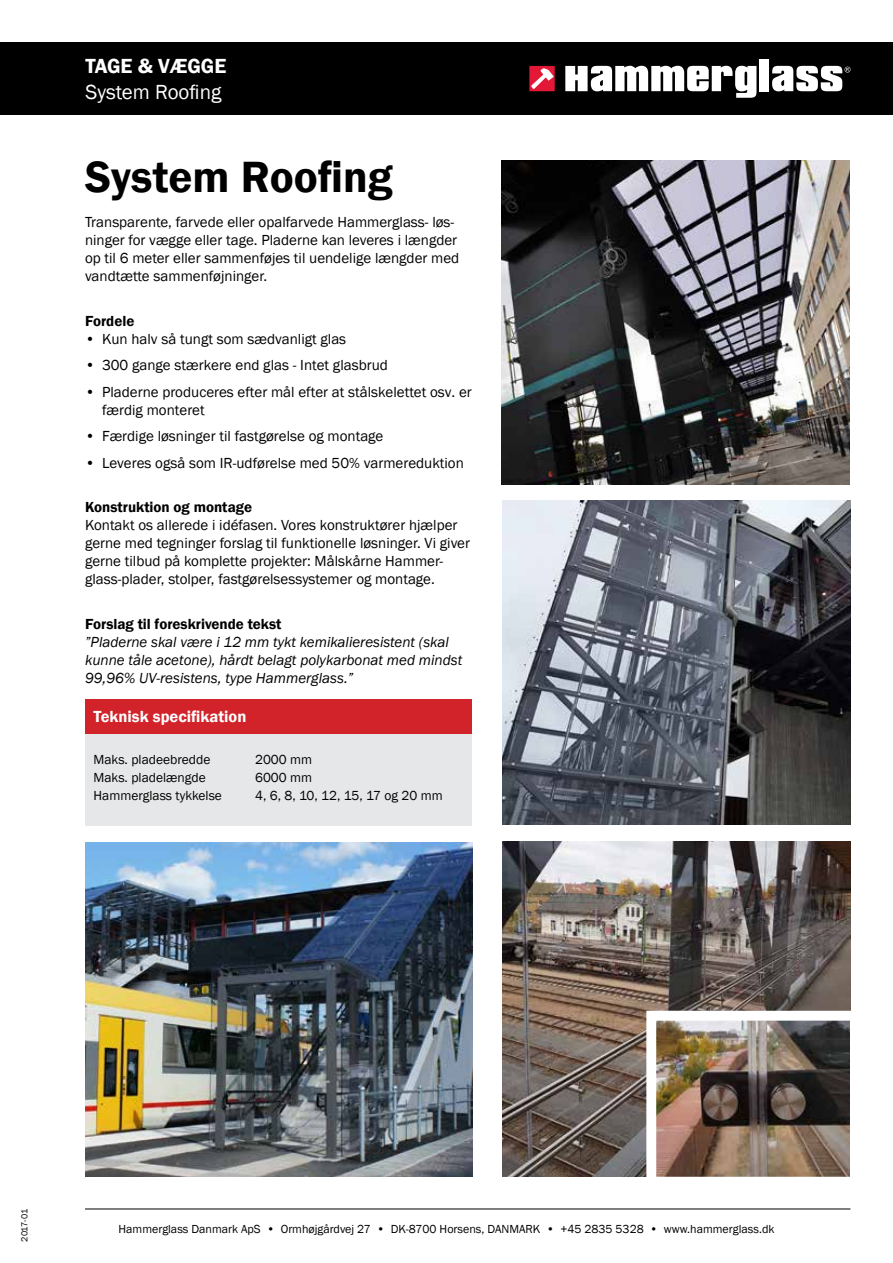
<style>
.page{position:relative;width:893px;height:1263px;background:#fff}
.page>*{position:absolute;margin:0;border:0;box-sizing:border-box;transform-origin:0 0}
.t1{font:600 45px "Franklin Gothic";color:#000}
.t2{font:21px "Franklin Gothic";color:#fff}
.t3{font:600 21px "Franklin Gothic";color:#fff}
.t4{font:600 16.5px "Franklin Gothic";color:#fff}
.t5{font:15px/18px "Franklin Gothic";color:#000}
.t6{font:italic 15px/18px "Franklin Gothic";color:#000}
.t7{font:600 15px "Franklin Gothic";color:#000}
.t8{font:13.5px "Franklin Gothic";color:#000}
.t9{font:12px "Franklin Gothic";color:#000}
.t10{font:9px "Franklin Gothic";letter-spacing:-.035em;color:#000}
</style>
<div class="page">
<div style="left:0;top:43px;width:893px;height:72px;background:#000"></div>
<div style="left:529px;top:66px;width:26px;height:25px;background:#e31837"></div>
<svg style="left:531px;top:68px;width:23px;height:21px"></svg>
<svg style="left:565px;top:66px;width:191px;height:32px"></svg>
<div style="left:760px;top:59px;width:9px;height:32px;background:#fff"></div>
<svg style="left:772px;top:66px;width:78px;height:25px"></svg>
<img style="left:502px;top:501px;width:348px;height:324px">
<img style="left:502px;top:841px;width:348px;height:335px">
<img style="left:657px;top:1022px;width:192px;height:154px">
<div style="left:646px;top:1011px;width:214px;height:176px;border:10px solid #fff"></div>
<img style="left:85px;top:842px;width:387px;height:335px">
<img style="left:502px;top:160px;width:348px;height:325px">
<hr style="left:85px;top:1208px;width:765px;height:1px;background:#000">
<div style="left:85px;top:733px;width:387px;height:92px;background:#e6e7e8"></div>
<div style="left:85px;top:699px;width:387px;height:34px;background:#d2232a"></div>
<h2 class="t3" style="left:85px;top:53px;width:142px">TAGE &amp; VÆGGE</h2>
<h2 class="t2" style="left:85px;top:79px;width:137px">System Roofing</h2>
<h1 class="t1" style="left:85px;top:149px;width:309px">System Roofing</h1>
<p class="t5" style="left:85px;top:213px;width:376px">Transparente, farvede eller opalfarvede Hammerglass- løs&shy;ninger for vægge eller tage. Pladerne kan leveres i længder op til 6 meter eller sammenføjes til uendelige længder med vandtætte sammenføjninger.</p>
<p class="t7" style="left:85px;top:311px;width:51px">Fordele</p>
<p class="t5" style="left:85px;top:330px;width:263px">• Kun halv så tungt som sædvanligt glas</p>
<p class="t5" style="left:85px;top:356px;width:304px">• 300 gange stærkere end glas - Intet glasbrud</p>
<p class="t5" style="left:102px;top:383px;width:371px;text-indent:-17px">• Pladerne produceres efter mål efter at stålskelettet osv. er færdig monteret</p>
<p class="t5" style="left:85px;top:427px;width:300px">• Færdige løsninger til fastgørelse og montage</p>
<p class="t5" style="left:85px;top:454px;width:380px">• Leveres også som IR-udførelse med 50% varmereduktion</p>
<p class="t7" style="left:85px;top:498px;width:169px">Konstruktion og montage</p>
<p class="t5" style="left:85px;top:516px;width:386px">Kontakt os allerede i idéfasen. Vores konstruktører hjælper gerne med tegninger forslag til funktionelle løsninger. Vi giver gerne tilbud på komplette projekter: Målskårne Hammer&shy;glass-plader, stolper, fastgørelsessystemer og montage.</p>
<p class="t7" style="left:85px;top:614px;width:198px">Forslag til foreskrivende tekst</p>
<p class="t6" style="left:85px;top:633px;width:379px">”Pladerne skal være i 12 mm tykt kemikalieresistent (skal kunne tåle acetone), hårdt belagt polykarbonat med mindst<br>99,96% UV-resistens, type Hammerglass.”</p>
<p class="t4" style="left:94px;top:706px;width:154px">Teknisk specifikation</p>
<p class="t8" style="left:94px;top:751px;width:118px">Maks. pladeebredde</p>
<p class="t8" style="left:255px;top:751px;width:58px">2000 mm</p>
<p class="t8" style="left:94px;top:769px;width:114px">Maks. pladelængde</p>
<p class="t8" style="left:255px;top:769px;width:58px">6000 mm</p>
<p class="t8" style="left:94px;top:787px;width:130px">Hammerglass tykkelse</p>
<p class="t8" style="left:255px;top:787px;width:189px">4, 6, 8, 10, 12, 15, 17 og 20 mm</p>
<p class="t10" style="left:19px;top:1242px;width:34px;rotate:-90deg">2017-01</p>
<p class="t9" style="left:119px;top:1222px;width:657px">Hammerglass Danmark ApS • Ormhøjgårdvej 27 • DK-8700 Horsens, DANMARK • +45 2835 5328 • www.hammerglass.dk</p>
</div>
